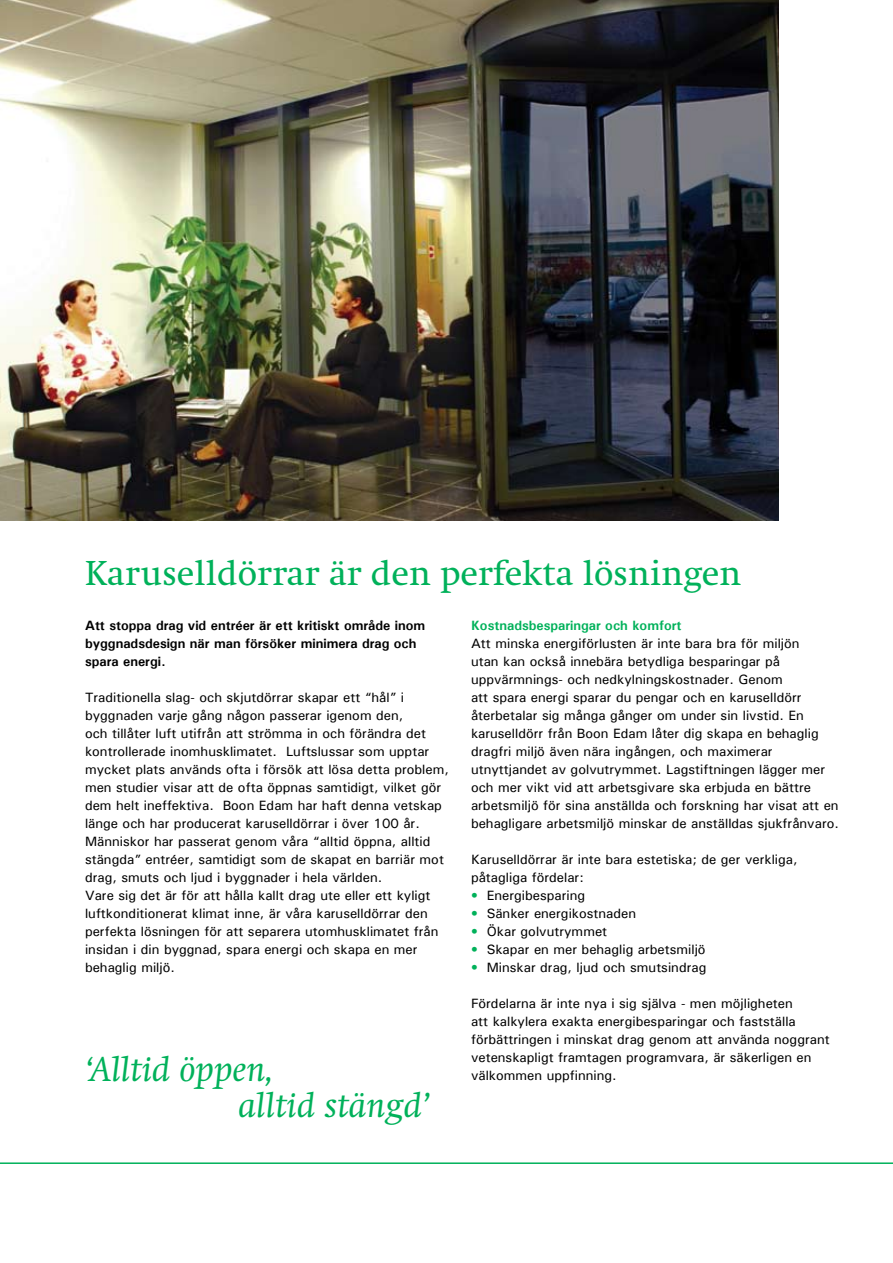
<style>
.page{position:relative;width:893px;height:1263px;background:#fff}
.page>*{position:absolute;margin:0;border:0;box-sizing:border-box;transform-origin:0 0}
.t1{font:36px "Swift EF";color:#00b15a}
.t2{font:italic 36px/36px "Swift EF";color:#00b15a}
.t3{font:500 13.5px/18px "Univers";color:#000}
.t4{font:700 13.5px/18px "Univers";color:#000}
.t5{font:700 13.5px "Univers";color:#00b15a}
.s1{color:#00b15a}
</style>
<div class="page">
<img style="left:0;top:0;width:778px;height:520px">
<hr style="left:0;top:1162px;width:893px;height:2px;background:#00b15a">
<h1 class="t1" style="left:85px;top:554px;width:658px">Karuselldörrar är den perfekta lösningen</h1>
<p class="t4" style="left:85px;top:616px;width:342px">Att stoppa drag vid entréer är ett kritiskt område inom byggnadsdesign när man försöker minimera drag och spara energi.</p>
<p class="t3" style="left:85px;top:688px;width:365px">Traditionella slag- och skjutdörrar skapar ett “hål” i byggnaden varje gång någon passerar igenom den,<br>och tillåter luft utifrån att strömma in och förändra det kontrollerade inomhusklimatet. Luftslussar som upptar mycket plats används ofta i försök att lösa detta problem, men studier visar att de ofta öppnas samtidigt, vilket gör dem helt ineffektiva. Boon Edam har haft denna vetskap länge och har producerat karuselldörrar i över 100 år.<br>Människor har passerat genom våra “alltid öppna, alltid stängda” entréer, samtidigt som de skapat en barriär mot drag, smuts och ljud i byggnader i hela världen.<br>Vare sig det är för att hålla kallt drag ute eller ett kyligt luftkonditionerat klimat inne, är våra karuselldörrar den perfekta lösningen för att separera utomhusklimatet från insidan i din byggnad, spara energi och skapa en mer behaglig miljö.</p>
<h1 class="t2" style="left:238px;top:1051px;width:193px;text-indent:-153px">‘Alltid öppen,<br>alltid stängd’</h1>
<p class="t5" style="left:471px;top:616px;width:212px">Kostnadsbesparingar och komfort</p>
<p class="t3" style="left:471px;top:634px;width:369px">Att minska energiförlusten är inte bara bra för miljön<br>utan kan också innebära betydliga besparingar på uppvärmnings- och nedkylningskostnader. Genom<br>att spara energi sparar du pengar och en karuselldörr återbetalar sig många gånger om under sin livstid. En karuselldörr från Boon Edam låter dig skapa en behaglig dragfri miljö även nära ingången, och maximerar utnyttjandet av golvutrymmet. Lagstiftningen lägger mer och mer vikt vid att arbetsgivare ska erbjuda en bättre arbetsmiljö för sina anställda och forskning har visat att en behagligare arbetsmiljö minskar de anställdas sjukfrånvaro.</p>
<p class="t3" style="left:471px;top:850px;width:328px">Karuselldörrar är inte bara estetiska; de ger verkliga, påtagliga fördelar:</p>
<p class="t3" style="left:471px;top:886px;width:116px"><span class="s1">•</span> Energibesparing</p>
<p class="t3" style="left:471px;top:904px;width:167px"><span class="s1">•</span> Sänker energikostnaden</p>
<p class="t3" style="left:471px;top:922px;width:138px"><span class="s1">•</span> Ökar golvutrymmet</p>
<p class="t3" style="left:471px;top:940px;width:236px"><span class="s1">•</span> Skapar en mer behaglig arbetsmiljö</p>
<p class="t3" style="left:471px;top:958px;width:237px"><span class="s1">•</span> Minskar drag, ljud och smutsindrag</p>
<p class="t3" style="left:471px;top:994px;width:360px">Fördelarna är inte nya i sig själva - men möjligheten<br>att kalkylera exakta energibesparingar och fastställa förbättringen i minskat drag genom att använda noggrant vetenskapligt framtagen programvara, är säkerligen en välkommen uppfinning.</p>
</div>
